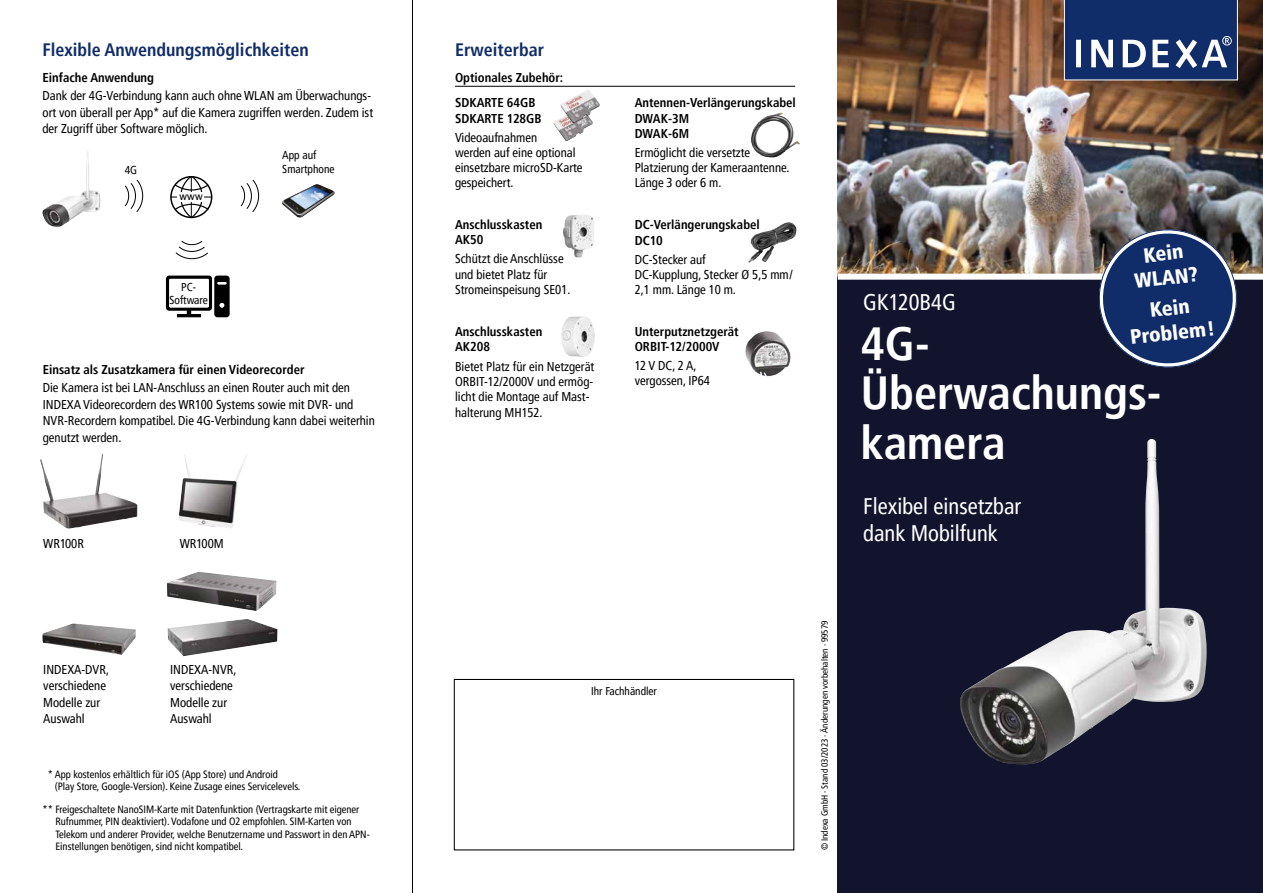
<style>
.page{position:relative;width:1263px;height:893px;background:#fff}
.page>*{position:absolute;margin:0;border:0;box-sizing:border-box;transform-origin:0 0}
.t1{font:700 condensed 46.35px/49.5px "Frutiger LT Pro";color:#fff}
.t2{font:condensed 22.5px/27px "Frutiger LT Pro";color:#fff}
.t3{font:900 condensed 20.4px/24.6px "Frutiger LT Pro";color:#fff;text-align:center}
.t4{font:700 condensed 18px "Frutiger LT Pro";color:#102d69}
.t5{font:condensed 12.75px/16.5px "Frutiger LT Pro";color:#000}
.t6{font:700 condensed 12.75px/16.4px "Frutiger LT Pro";color:#000}
.t7{font:condensed 11.4px/13.6px "Frutiger LT Pro";color:#000;text-align:center}
.t8{font:condensed 11.25px "Frutiger LT Pro";color:#000}
.t9{font:10.65px "Helvetica";color:#000}
.t10{font:condensed 10.5px/12.6px "Frutiger LT Pro";color:#000}
.t11{font:condensed 9px "Frutiger LT Pro";color:#000}
</style>
<div class="page">
<div style="left:838px;top:276px;width:425px;height:617px;background:#12142d"></div>
<img style="left:838px;top:0;width:425px;height:274px">
<div style="left:838px;top:274px;width:425px;height:6px;background:#fff"></div>
<div style="left:454px;top:679px;width:340px;height:171px;border:1px solid #000"></div>
<hr style="left:455px;top:86px;width:340px;height:1px;background:#000">
<img style="left:554px;top:118px;width:39px;height:23px">
<img style="left:561px;top:90px;width:39px;height:33px">
<img style="left:960px;top:439px;width:246px;height:325px">
<img style="left:563px;top:215px;width:31px;height:43px">
<img style="left:751px;top:113px;width:49px;height:45px">
<img style="left:748px;top:222px;width:48px;height:41px">
<img style="left:561px;top:316px;width:34px;height:41px">
<img style="left:745px;top:331px;width:46px;height:45px">
<svg style="left:1064px;top:0;width:174px;height:80px;background:#344d80"></svg>
<img style="left:40px;top:454px;width:97px;height:75px">
<img style="left:179px;top:454px;width:68px;height:74px">
<img style="left:42px;top:623px;width:94px;height:32px">
<img style="left:167px;top:572px;width:110px;height:39px">
<img style="left:167px;top:619px;width:110px;height:37px">
<svg style="left:1095px;top:226px;width:145px;height:142px"></svg>
<img style="left:42px;top:151px;width:58px;height:76px">
<svg style="left:124px;top:179px;width:20px;height:33px"></svg>
<svg style="left:240px;top:179px;width:20px;height:33px"></svg>
<svg style="left:175px;top:240px;width:33px;height:20px"></svg>
<svg style="left:166px;top:276px;width:64px;height:41px"></svg>
<img style="left:282px;top:184px;width:53px;height:33px">
<div style="left:170px;top:176px;width:42px;height:42px;border:2px solid #000;border-radius:50%"></div>
<svg style="left:173px;top:176px;width:37px;height:42px"></svg>
<hr style="left:171px;top:197px;width:41px;height:1px;background:#000">
<hr style="left:191px;top:176px;width:1px;height:42px;background:#000">
<div style="left:178px;top:192px;width:26px;height:10px;background:#fff"></div>
<hr style="left:412px;top:0;width:1px;height:893px;background:#000">
<h3 class="t4" style="left:43px;top:39px;width:268px">Flexible Anwendungsmöglichkeiten</h3>
<h3 class="t4" style="left:455px;top:39px;width:91px">Erweiterbar</h3>
<p class="t6" style="left:43px;top:69px;width:113px">Einfache Anwendung</p>
<p class="t6" style="left:455px;top:69px;width:110px">Optionales Zubehör:</p>
<p class="t5" style="left:43px;top:88px;width:332px">Dank der 4G-Verbindung kann auch ohne WLAN am Überwachungs&shy;ort von überall per App* auf die Kamera zugriffen werden. Zudem ist der Zugriff über Software möglich.</p>
<p class="t6" style="left:635px;top:94px;width:163px">Antennen-Verlängerungskabel<br>DWAK-3M</p>
<p class="t6" style="left:455px;top:94px;width:88px">SDKARTE 64GB<br>SDKARTE 128GB</p>
<p class="t5" style="left:455px;top:130px;width:129px;line-height:15px">Videoaufnahmen<br>werden auf eine optional einsetzbare microSD-Karte gespeichert.</p>
<p class="t6" style="left:635px;top:126px;width:56px">DWAK-6M</p>
<p class="t5" style="left:635px;top:146px;width:156px;line-height:15px">Ermöglicht die versetzte<br>Platzierung der Kameraantenne.<br>Länge 3 oder 6 m.</p>
<p class="t6" style="left:635px;top:216px;width:127px">DC-Verlängerungskabel<br>DC10</p>
<p class="t5" style="left:635px;top:253px;width:160px;line-height:15px">DC-Stecker auf<br>DC-Kupplung, Stecker Ø 5,5 mm/<br>2,1 mm. Länge 10 m.</p>
<p class="t6" style="left:635px;top:324px;width:106px;line-height:15px">Unterputznetzgerät<br>ORBIT-12/2000V</p>
<p class="t5" style="left:635px;top:359px;width:77px;line-height:15px">12 V DC, 2 A, vergossen, IP64</p>
<p class="t7" style="left:282px;top:148px;width:36px">App auf</p>
<p class="t7" style="left:125px;top:163px;width:14px">4G</p>
<p class="t7" style="left:282px;top:162px;width:54px">Smartphone</p>
<p class="t9" style="left:180px;top:188px;width:25px">www</p>
<p class="t6" style="left:455px;top:217px;width:89px;line-height:15px">Anschlusskasten<br>AK50</p>
<p class="t5" style="left:455px;top:251px;width:117px;line-height:15.3px">Schützt die Anschlüsse und bietet Platz für<br>Stromeinspeisung SE01.</p>
<p class="t6" style="left:455px;top:324px;width:89px;line-height:15px">Anschlusskasten<br>AK208</p>
<p class="t5" style="left:455px;top:359px;width:141px;line-height:15.3px">Bietet Platz für ein Netzgerät<br>ORBIT-12/2000V und ermög&shy;licht die Montage auf Mast&shy;halterung MH152.</p>
<p class="t7" style="left:170px;top:280px;width:40px">PC-<br>Software</p>
<p class="t6" style="left:43px;top:361px;width:263px">Einsatz als Zusatzkamera für einen Videorecorder</p>
<p class="t5" style="left:43px;top:380px;width:334px">Die Kamera ist bei LAN-Anschluss an einen Router auch mit den INDEXA Videorecordern des WR100 Systems sowie mit DVR- und NVR-Recordern kompatibel. Die 4G-Verbindung kann dabei weiterhin genutzt werden.</p>
<p class="t5" style="left:43px;top:536px;width:42px">WR100R</p>
<p class="t5" style="left:180px;top:536px;width:46px">WR100M</p>
<p class="t5" style="left:43px;top:661px;width:67px">INDEXA-DVR, verschiedene<br>Modelle zur<br>Auswahl</p>
<p class="t5" style="left:170px;top:661px;width:68px">INDEXA-NVR, verschiedene<br>Modelle zur<br>Auswahl</p>
<p class="t10" style="left:55px;top:768px;width:247px;text-indent:-7px">* App kostenlos erhältlich für iOS (App Store) und Android<br>(Play Store, Google-Version). Keine Zusage eines Servicelevels.</p>
<p class="t10" style="left:55px;top:803px;width:316px;text-indent:-13px">** Freigeschaltete NanoSIM-Karte mit Datenfunktion (Vertragskarte mit eigener Rufnummer, PIN deaktiviert). Vodafone und O2 empfohlen. SIM-Karten von Telekom und anderer Provider, welche Benutzername und Passwort in den APN-Einstellungen benötigen, sind nicht kompatibel.</p>
<p class="t8" style="left:591px;top:685px;width:67px">Ihr Fachhändler</p>
<p class="t11" style="left:819px;top:850px;width:231px;rotate:-90deg">© Indexa GmbH · Stand 03/2023 · Änderungen vorbehalten · 99579</p>
<h3 class="t3" style="left:1130px;top:245px;width:65px;rotate:-7deg">Kein<br>WLAN?</h3>
<h3 class="t3" style="left:1126px;top:301px;width:87px;rotate:-7deg">Kein<br>Problem!</h3>
<h2 class="t2" style="left:863px;top:289px;width:94px">GK120B4G</h2>
<h1 class="t1" style="left:861px;top:319px;width:302px">4G-<br>Überwachungs&shy;kamera</h1>
<h2 class="t2" style="left:863px;top:493px;width:159px">Flexibel einsetzbar dank Mobilfunk</h2>
</div>
